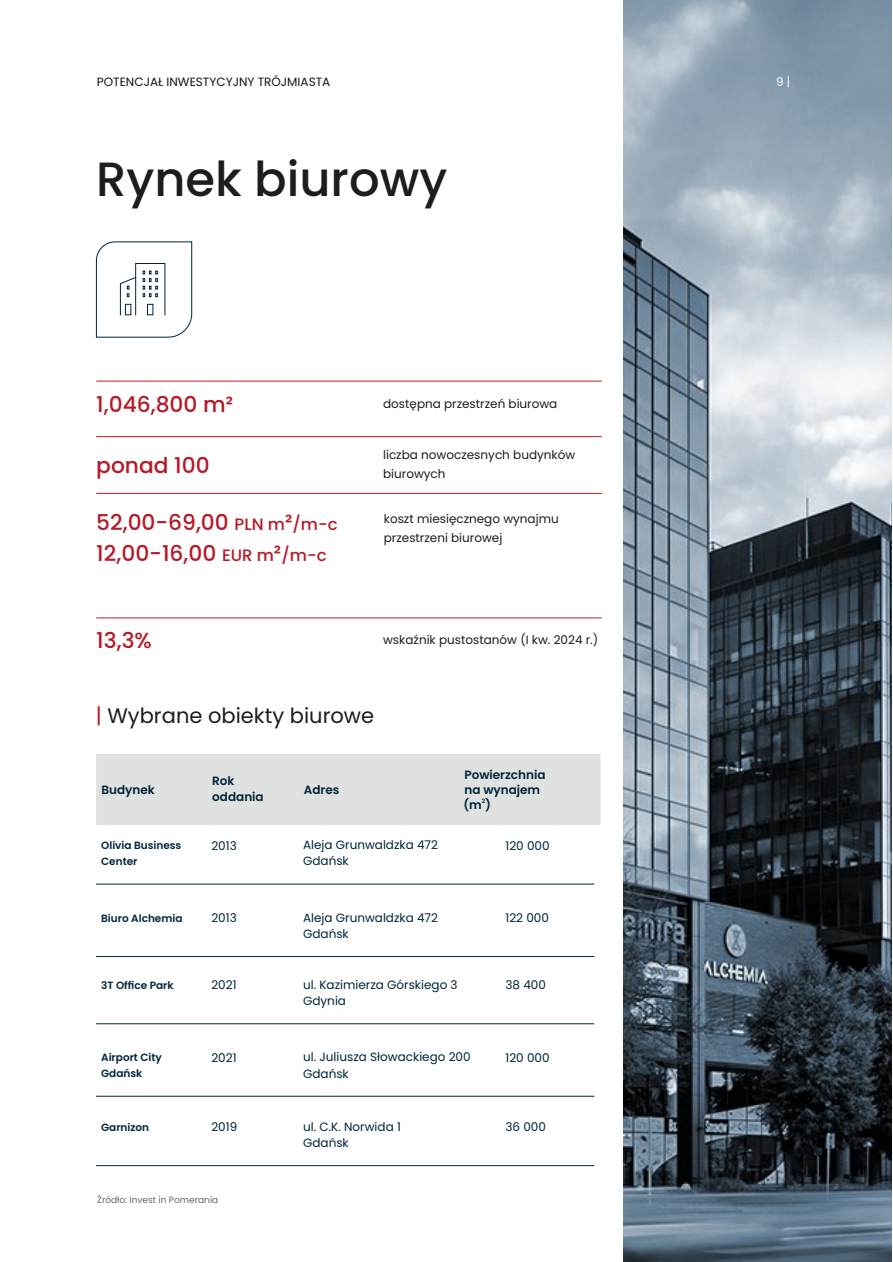
<style>
.page{position:relative;width:893px;height:1262px;background:#fff}
.page>*{position:absolute;margin:0;border:0;box-sizing:border-box;transform-origin:0 0}
.t1{font:500 48px "Poppins";color:#1d1d1b}
.t2{font:500 21.75px/30.6px "Poppins";color:#b61928}
.t3{font:21px "Poppins";color:#1d1d1b}
.t4{font:12px "Poppins";color:#002539}
.t5{font:12px/19px "Poppins";color:#1d1d1b}
.t6{font:600 12px/15px "Poppins";color:#002539}
.t7{font:12px "Poppins";color:#151616}
.t8{font:12px "Poppins";color:#fff}
.t9{font:600 10.5px/15.3px "Poppins";color:#002539}
.t10{font:9px "Poppins";color:#62676a}
.t11{font:600 6px "Poppins";color:#002539}
.s1{font-size:16.5px}
.s2{color:#b61928}
</style>
<div class="page">
<img style="left:623px;top:0;width:268px;height:1261px">
<div style="left:96px;top:754px;width:504px;height:71px;background:#e0e1e1"></div>
<hr style="left:96px;top:884px;width:498px;height:1px;background:#002539">
<svg style="left:96px;top:241px;width:96px;height:97px"></svg>
<hr style="left:96px;top:381px;width:505px;height:1px;background:#b61928">
<hr style="left:96px;top:436px;width:505px;height:1px;background:#b61928">
<hr style="left:96px;top:493px;width:505px;height:1px;background:#b61928">
<hr style="left:96px;top:617px;width:505px;height:1px;background:#b61928">
<hr style="left:96px;top:956px;width:498px;height:1px;background:#002539">
<hr style="left:96px;top:1023px;width:498px;height:1px;background:#002539">
<hr style="left:96px;top:1096px;width:498px;height:1px;background:#002539">
<hr style="left:96px;top:1165px;width:498px;height:1px;background:#002539">
<p class="t7" style="left:97px;top:73px;width:235px">POTENCJAŁ INWESTYCYJNY TRÓJMIASTA</p>
<h1 class="t1" style="left:96px;top:146px;width:353px">Rynek biurowy</h1>
<h2 class="t2" style="left:96px;top:389px;width:138px">1,046,800 m²</h2>
<p class="t5" style="left:383px;top:394px;width:176px">dostępna przestrzeń biurowa</p>
<h2 class="t2" style="left:96px;top:450px;width:115px">ponad 100</h2>
<p class="t5" style="left:383px;top:445px;width:194px">liczba nowoczesnych budynków biurowych</p>
<p class="t5" style="left:384px;top:509px;width:176px">koszt miesięcznego wynajmu przestrzeni biurowej</p>
<h2 class="t2" style="left:96px;top:507px;width:243px">52,00-69,00 <span class="s1">PLN m</span>²<span class="s1">/m-c<br></span>12,00-16,00 <span class="s1">EUR m</span>²<span class="s1">/m-c</span></h2>
<h2 class="t2" style="left:96px;top:625px;width:57px">13,3%</h2>
<p class="t5" style="left:383px;top:630px;width:217px">wskaźnik pustostanów (I kw. 2024 r.)</p>
<h3 class="t3" style="left:96px;top:701px;width:280px"><span class="s2">|</span> Wybrane obiekty biurowe</h3>
<p class="t6" style="left:464px;top:767px;width:83px">Powierzchnia na wynajem</p>
<p class="t11" style="left:482px;top:796px;width:5px">2</p>
<p class="t6" style="left:212px;top:773px;width:53px">Rok oddania</p>
<p class="t4" style="left:211px;top:837px;width:27px">2013</p>
<p class="t6" style="left:101px;top:782px;width:55px">Budynek</p>
<p class="t6" style="left:304px;top:782px;width:37px">Adres</p>
<p class="t6" style="left:463px;top:797px;width:29px">(m )</p>
<p class="t9" style="left:101px;top:838px;width:82px">Olivia Business<br>Center</p>
<p class="t4" style="left:303px;top:836px;width:136px">Aleja Grunwaldzka 472</p>
<p class="t4" style="left:505px;top:837px;width:46px">120 000</p>
<p class="t4" style="left:303px;top:852px;width:47px">Gdańsk</p>
<p class="t9" style="left:101px;top:910px;width:83px">Biuro Alchemia</p>
<p class="t4" style="left:211px;top:909px;width:27px">2013</p>
<p class="t4" style="left:303px;top:909px;width:136px">Aleja Grunwaldzka 472</p>
<p class="t4" style="left:505px;top:909px;width:45px">122 000</p>
<p class="t4" style="left:303px;top:925px;width:47px">Gdańsk</p>
<p class="t9" style="left:101px;top:977px;width:74px">3T Office Park</p>
<p class="t4" style="left:211px;top:976px;width:27px">2021</p>
<p class="t4" style="left:303px;top:976px;width:156px">ul. Kazimierza Górskiego 3</p>
<p class="t4" style="left:505px;top:976px;width:42px">38 400</p>
<p class="t4" style="left:303px;top:992px;width:44px">Gdynia</p>
<p class="t9" style="left:101px;top:1050px;width:62px">Airport City<br>Gdańsk</p>
<p class="t4" style="left:211px;top:1049px;width:27px">2021</p>
<p class="t4" style="left:303px;top:1048px;width:169px">ul. Juliusza Słowackiego 200</p>
<p class="t4" style="left:505px;top:1049px;width:46px">120 000</p>
<p class="t4" style="left:303px;top:1064px;width:47px">Gdańsk</p>
<p class="t9" style="left:101px;top:1119px;width:49px">Garnizon</p>
<p class="t4" style="left:211px;top:1118px;width:27px">2019</p>
<p class="t4" style="left:303px;top:1118px;width:99px">ul. C.K. Norwida 1</p>
<p class="t4" style="left:505px;top:1118px;width:42px">36 000</p>
<p class="t4" style="left:303px;top:1134px;width:47px">Gdańsk</p>
<p class="t10" style="left:97px;top:1193px;width:123px">Źródło: Invest in Pomerania</p>
<p class="t8" style="left:776px;top:73px;width:16px">9 |</p>
</div>
